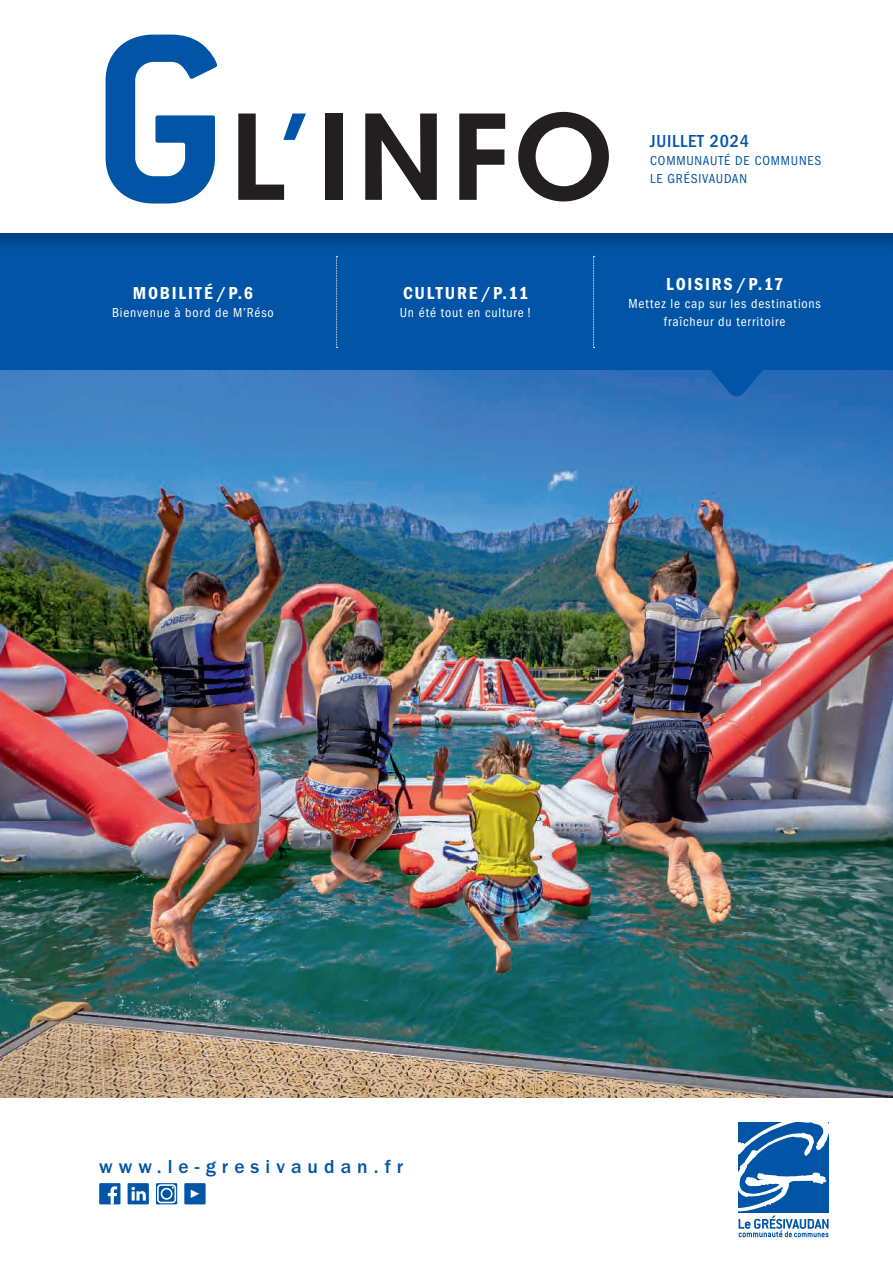
<style>
.page{position:relative;width:893px;height:1263px;background:#fff}
.page>*{position:absolute;margin:0;border:0;box-sizing:border-box;transform-origin:0 0}
.t1{font:600 116.7px "ITC Avant Garde Std";color:#231f20}
.t2{font:500 19.5px "ITC Franklin Gothic Std";letter-spacing:.31em;color:#0154a6}
.t3{font:18px "ITC Franklin Gothic Std Dm Cd";letter-spacing:.1em;color:#fff}
.t4{font:500 condensed 18px "ITC Franklin Gothic Std";letter-spacing:.04em;color:#0154a6}
.t5{font:condensed 13.5px/18px "ITC Franklin Gothic Std";letter-spacing:.06em;color:#fff;text-align:center}
.t6{font:condensed 13.5px "ITC Franklin Gothic Std";letter-spacing:.06em;color:#0154a6}
.s1{color:#0154a6}
</style>
<div class="page">
<img style="left:0;top:370px;width:893px;height:727px">
<div style="left:0;top:232px;width:893px;height:138px;background:#231f20;opacity:.25"></div>
<svg style="left:336px;top:256px;width:2px;height:92px"></svg>
<svg style="left:593px;top:256px;width:2px;height:92px"></svg>
<svg style="left:738px;top:1123px;width:90px;height:114px"></svg>
<svg style="left:106px;top:35px;width:111px;height:169px"></svg>
<svg style="left:708px;top:363px;width:57px;height:35px;background:#125eac"></svg>
<div style="left:99px;top:1183px;width:21px;height:21px;background:#0154a6"></div>
<svg style="left:108px;top:1186px;width:9px;height:18px"></svg>
<div style="left:128px;top:1183px;width:21px;height:21px;background:#0154a6"></div>
<svg style="left:131px;top:1187px;width:15px;height:13px"></svg>
<div style="left:184px;top:1183px;width:22px;height:21px;background:#0154a6"></div>
<svg style="left:191px;top:1189px;width:8px;height:9px"></svg>
<svg style="left:156px;top:1183px;width:21px;height:21px"></svg>
<div style="left:157px;top:1184px;width:19px;height:19px;border:2px solid #fff;border-radius:3px"></div>
<div style="left:161px;top:1188px;width:12px;height:12px;border:2px solid #fff;border-radius:50%"></div>
<h1 class="t1" style="left:230px;top:83px;width:385px">L<span class="s1">’</span>INFO</h1>
<h3 class="t4" style="left:650px;top:131px;width:100px">JUILLET 2024</h3>
<p class="t6" style="left:650px;top:153px;width:173px">COMMUNAUTÉ DE COMMUNES</p>
<p class="t6" style="left:650px;top:171px;width:98px">LE GRÉSIVAUDAN</p>
<h3 class="t3" style="left:133px;top:283px;width:122px">MOBILITÉ /P.6</h3>
<p class="t5" style="left:112px;top:304px;width:163px">Bienvenue à bord de M’Réso</p>
<h3 class="t3" style="left:403px;top:283px;width:127px">CULTURE /P.11</h3>
<p class="t5" style="left:400px;top:304px;width:133px">Un été tout en culture !</p>
<h3 class="t3" style="left:666px;top:274px;width:119px">LOISIRS /P.17</h3>
<p class="t5" style="left:628px;top:295px;width:194px">Mettez le cap sur les destinations fraîcheur du territoire</p>
<h2 class="t2" style="left:99px;top:1155px;width:306px">www.le-gresivaudan.fr</h2>
</div>
